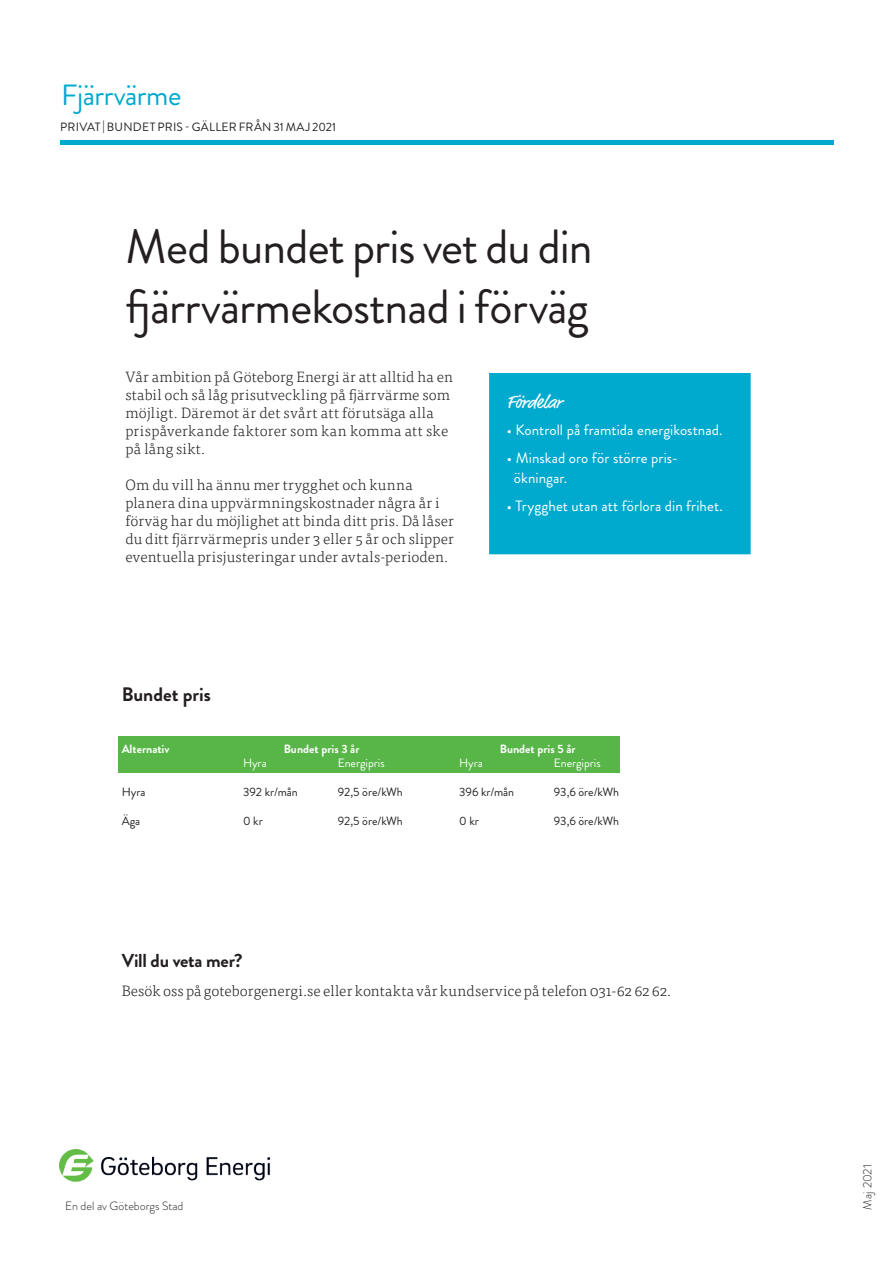
<style>
.page{position:relative;width:893px;height:1263px;background:#fff}
.page>*{position:absolute;margin:0;border:0;box-sizing:border-box;transform-origin:0 0}
.t1{font:48px/60px "Brandon Grotesque";letter-spacing:-.02em;color:#231f20}
.t2{font:29.25px "Brandon Grotesque";letter-spacing:-.02em;color:#00aacf}
.t3{font:700 19.5px "Brandon Grotesque";color:#231f20}
.t4{font:700 18.75px "Brandon Grotesque";letter-spacing:-.015em;color:#231f20}
.t5{font:18.75px "Market OT";letter-spacing:-.005em;color:#fff}
.t6{font:300 15px/18px "Tisa OT";letter-spacing:.015em;color:#231f20}
.t7{font:15px/19.5px "Brandon Grotesque";letter-spacing:.005em;color:#fff}
.t8{font:12px "Brandon Grotesque";color:#231f20}
.t9{font:12px "Brandon Grotesque";letter-spacing:.02em;color:#231f20}
.t10{font:700 12px "Brandon Grotesque";color:#fff}
.t11{font:12px "Brandon Grotesque";color:#fff}
.t12{font:300 12px "Brandon Grotesque";color:#231f20}
.s1{font-size:14.7px}
</style>
<div class="page">
<div style="left:489px;top:373px;width:262px;height:181px;background:#00aacf"></div>
<div style="left:60px;top:140px;width:773px;height:5px;background:#00aacf"></div>
<img style="left:60px;top:1149px;width:211px;height:33px">
<div style="left:118px;top:736px;width:501px;height:36px;background:#58b648"></div>
<h2 class="t2" style="left:61px;top:75px;width:122px">Fjärrvärme</h2>
<p class="t9" style="left:60px;top:118px;width:277px">PRIVAT | BUNDET PRIS - GÄLLER FRÅN 31 MAJ 2021</p>
<h1 class="t1" style="left:125px;top:217px;width:469px">Med bundet pris vet du din fjärrvärmekostnad i förväg</h1>
<p class="t6" style="left:125px;top:368px;width:329px">Vår ambition på Göteborg Energi är att alltid ha en stabil och så låg prisutveckling på fjärrvärme som möjligt. Däremot är det svårt att förutsäga alla prispåverkande faktorer som kan komma att ske på lång sikt.</p>
<p class="t6" style="left:125px;top:476px;width:330px">Om du vill ha ännu mer trygghet och kunna planera dina uppvärmningskostnader några år i förväg har du möjlighet att binda ditt pris. Då låser du ditt fjärrvärmepris under 3 eller 5 år och slipper eventuella prisjusteringar under avtals-perioden.</p>
<h3 class="t3" style="left:122px;top:680px;width:91px">Bundet pris</h3>
<p class="t5" style="left:507px;top:391px;width:56px">Fördelar</p>
<p class="t7" style="left:507px;top:420px;width:217px"><span class="s1">•</span> Kontroll på framtida energikostnad.</p>
<p class="t7" style="left:514px;top:448px;width:166px;text-indent:-7px">• Minskad oro för större pris&shy;ökningar.</p>
<p class="t7" style="left:507px;top:496px;width:217px"><span class="s1">•</span> Trygghet utan att förlora din frihet.</p>
<p class="t10" style="left:122px;top:740px;width:49px">Alternativ</p>
<p class="t10" style="left:284px;top:740px;width:77px">Bundet pris 3 år</p>
<p class="t10" style="left:500px;top:740px;width:77px">Bundet pris 5 år</p>
<p class="t11" style="left:243px;top:755px;width:25px">Hyra</p>
<p class="t11" style="left:338px;top:755px;width:48px">Energipris</p>
<p class="t11" style="left:459px;top:755px;width:25px">Hyra</p>
<p class="t11" style="left:554px;top:755px;width:48px">Energipris</p>
<p class="t8" style="left:122px;top:783px;width:25px">Hyra</p>
<p class="t8" style="left:243px;top:783px;width:56px">392 kr/mån</p>
<p class="t8" style="left:338px;top:783px;width:67px">92,5 öre/kWh</p>
<p class="t8" style="left:459px;top:783px;width:57px">396 kr/mån</p>
<p class="t8" style="left:554px;top:783px;width:67px">93,6 öre/kWh</p>
<p class="t8" style="left:122px;top:812px;width:20px">Äga</p>
<p class="t8" style="left:243px;top:812px;width:21px">0 kr</p>
<p class="t8" style="left:338px;top:812px;width:67px">92,5 öre/kWh</p>
<p class="t8" style="left:459px;top:812px;width:21px">0 kr</p>
<p class="t8" style="left:554px;top:812px;width:67px">93,6 öre/kWh</p>
<p class="t4" style="left:122px;top:948px;width:122px">Vill du veta mer?</p>
<p class="t6" style="left:122px;top:982px;width:551px">Besök oss på goteborgenergi.se eller kontakta vår kundservice på telefon 031-62 62 62.</p>
<p class="t12" style="left:65px;top:1197px;width:120px">En del av Göteborgs Stad</p>
<p class="t12" style="left:859px;top:1210px;width:47px;rotate:-90deg">Maj 2021</p>
</div>
